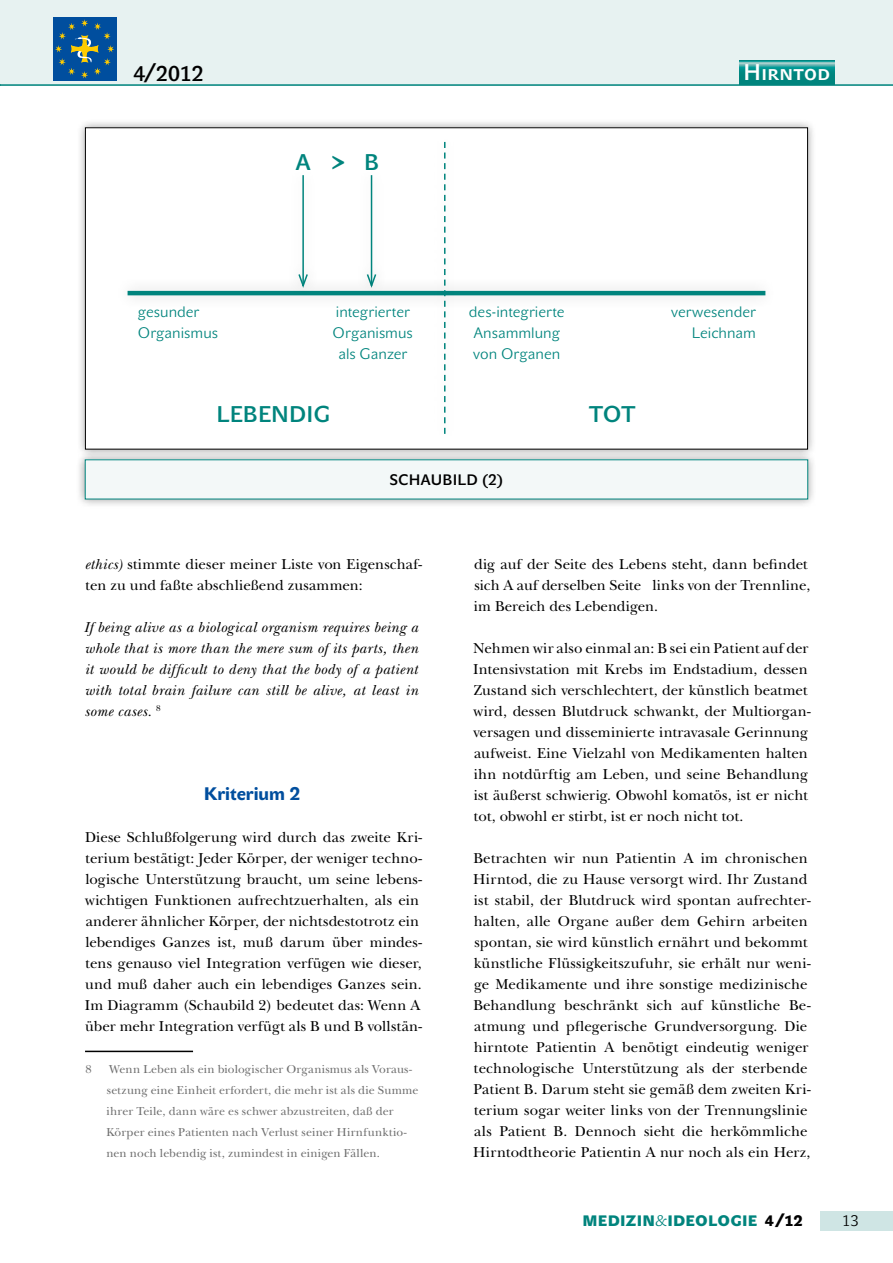
<style>
.page{position:relative;width:893px;height:1263px;background:#fff}
.page>*{position:absolute;margin:0;border:0;box-sizing:border-box;transform-origin:0 0}
.t1{font:700 30px "John Sans Lite Pro";color:#00847d}
.t2{font:700 22.5px "John Sans Lite Pro";color:#00847d}
.t3{font:22.5px "John Sans Medium Pro";letter-spacing:.015em;color:#fff}
.t4{font:21px "John Sans Medium Pro";color:#000}
.t5{font:700 18px "John Sans Medium Pro";color:#004e9e}
.t6{font:15px/21px "New Baskerville Std";letter-spacing:.005em;color:#000}
.t7{font:italic 15px/21px "New Baskerville Std";letter-spacing:.02em;color:#000;text-align:justify}
.t8{font:15px/21px "John Sans Lite Pro";color:#00847d}
.t9{font:15px "John Sans Black Pro";letter-spacing:.015em;color:#00847d}
.t10{font:700 15px "John Sans Lite Pro";letter-spacing:.015em;color:#000}
.t11{font:15px "John Sans Lite Pro";color:#000}
.t12{font:12px/21px "New Baskerville Std";letter-spacing:.01em;color:#6e6e6e}
.s1{font-size:22.5px}
.s2{font-style:italic}
.s3{font-family:"John Sans Lite Pro"}
.s4{color:#000}
</style>
<div class="page">
<div style="left:1px;top:0;width:892px;height:86px;background:#e7f2f1"></div>
<hr style="left:0;top:0;width:1px;height:86px;background:#e7f2f1">
<hr style="left:0;top:84px;width:893px;height:2px;background:#00847d">
<div style="left:820px;top:1211px;width:73px;height:19px;background:#cfe5e4"></div>
<div style="left:53px;top:17px;width:63px;height:63px;background:#004e9e"></div>
<svg style="left:55px;top:19px;width:59px;height:59px"></svg>
<svg style="left:739px;top:60px;width:95px;height:24px;background:#18938e"></svg>
<hr style="left:85px;top:1051px;width:108px;height:1px;background:#000">
<div style="left:76px;top:119px;width:741px;height:339px;background:#000;opacity:.4"></div>
<div style="left:85px;top:128px;width:722px;height:321px;background:#fff"></div>
<div style="left:76px;top:451px;width:741px;height:57px;background:#000;opacity:.4"></div>
<div style="left:85px;top:460px;width:723px;height:39px;background:#f3f8f8"></div>
<hr style="left:371px;top:175px;width:1px;height:111px;background:#00847d">
<svg style="left:366px;top:273px;width:11px;height:4px"></svg>
<div style="left:114px;top:277px;width:665px;height:32px;background:#000;opacity:.2"></div>
<hr style="left:128px;top:291px;width:637px;height:4px;background:#00847d">
<div style="left:430px;top:130px;width:29px;height:316px;background:#000;opacity:.2"></div>
<svg style="left:444px;top:142px;width:1px;height:292px"></svg>
<div style="left:286px;top:163px;width:35px;height:136px;background:#fdfdfd"></div>
<hr style="left:302px;top:175px;width:2px;height:111px;background:#00847d">
<svg style="left:298px;top:273px;width:10px;height:17px"></svg>
<h3 class="t4" style="left:134px;top:61px;width:71px">4/2012</h3>
<h2 class="t3" style="left:744px;top:59px;width:88px">Hirntod</h2>
<h2 class="t2" style="left:296px;top:149px;width:16px">A</h2>
<h1 class="t1" style="left:331px;top:142px;width:46px">&gt; <span class="s1">B</span></h1>
<p class="t8" style="left:138px;top:301px;width:82px">gesunder<br>Organismus</p>
<p class="t8" style="left:333px;top:301px;width:82px;text-align:center">integrierter<br>Organismus als Ganzer</p>
<p class="t8" style="left:469px;top:301px;width:97px">des-integrierte<br>Ansammlung von Organen</p>
<p class="t8" style="left:671px;top:301px;width:86px;text-align:right">verwesender<br>Leichnam</p>
<h2 class="t2" style="left:217px;top:401px;width:115px">LEBENDIG</h2>
<p class="t10" style="left:389px;top:471px;width:115px">SCHAUBILD (2)</p>
<h2 class="t2" style="left:589px;top:401px;width:48px">TOT</h2>
<p class="t6" style="left:85px;top:553px;width:339px"><span class="s2">ethics)</span> stimmte dieser meiner Liste von Eigenschaf&shy;ten zu und faßte abschließend zusammen:</p>
<p class="t7" style="left:84px;top:616px;width:336px">If being alive as a biological organism requires being a whole that is more than the mere sum of its parts, then it would be difficult to deny that the body of a patient with total brain failure can still be alive, at least in some cases. <sup>8</sup></p>
<p class="t5" style="left:204px;top:783px;width:98px">Kriterium 2</p>
<p class="t6" style="left:85px;top:826px;width:339px">Diese Schlußfolgerung wird durch das zweite Kri&shy;terium bestätigt: Jeder Körper, der weniger techno&shy;logische Unterstützung braucht, um seine lebens&shy;wichtigen Funktionen aufrechtzuerhalten, als ein anderer ähnlicher Körper, der nichtsdestotrotz ein lebendiges Ganzes ist, muß darum über mindes&shy;tens genauso viel Integration verfügen wie dieser, und muß daher auch ein lebendiges Ganzes sein.<br>Im Diagramm (Schaubild 2) bedeutet das: Wenn A über mehr Integration verfügt als B und B vollstän-</p>
<p class="t12" style="left:86px;top:1058px;width:8px">8</p>
<p class="t12" style="left:106px;top:1058px;width:314px">Wenn Leben als ein biologischer Organismus als Voraus&shy;setzung eine Einheit erfordert, die mehr ist als die Summe ihrer Teile, dann wäre es schwer abzustreiten, daß der Körper eines Patienten nach Verlust seiner Hirnfunktio&shy;nen noch lebendig ist, zumindest in einigen Fällen.</p>
<p class="t6" style="left:474px;top:553px;width:338px">dig auf der Seite des Lebens steht, dann befindet sich A auf derselben Seite links von der Trennline, im Bereich des Lebendigen.</p>
<p class="t6" style="left:473px;top:637px;width:339px">Nehmen wir also einmal an: B sei ein Patient auf der Intensivstation mit Krebs im Endstadium, dessen Zustand sich verschlechtert, der künstlich beatmet wird, dessen Blutdruck schwankt, der Multiorgan&shy;versagen und disseminierte intravasale Gerinnung aufweist. Eine Vielzahl von Medikamenten halten ihn notdürftig am Leben, und seine Behandlung ist äußerst schwierig. Obwohl komatös, ist er nicht tot, obwohl er stirbt, ist er noch nicht tot.</p>
<p class="t6" style="left:473px;top:847px;width:339px">Betrachten wir nun Patientin A im chronischen Hirntod, die zu Hause versorgt wird. Ihr Zustand ist stabil, der Blutdruck wird spontan aufrechter&shy;halten, alle Organe außer dem Gehirn arbeiten spontan, sie wird künstlich ernährt und bekommt künstliche Flüssigkeitszufuhr, sie erhält nur weni&shy;ge Medikamente und ihre sonstige medizinische Behandlung beschränkt sich auf künstliche Be&shy;atmung und pflegerische Grundversorgung. Die hirntote Patientin A benötigt eindeutig weniger technologische Unterstützung als der sterbende Patient B. Darum steht sie gemäß dem zweiten Kri&shy;terium sogar weiter links von der Trennungslinie als Patient B. Dennoch sieht die herkömmliche Hirntodtheorie Patientin A nur noch als ein Herz,</p>
<p class="t9" style="left:582px;top:1212px;width:222px">MEDIZIN<span class="s3">&amp;</span>I DEOLOGIE <span class="s4">4/12</span></p>
<p class="t11" style="left:842px;top:1212px;width:18px">13</p>
</div>
